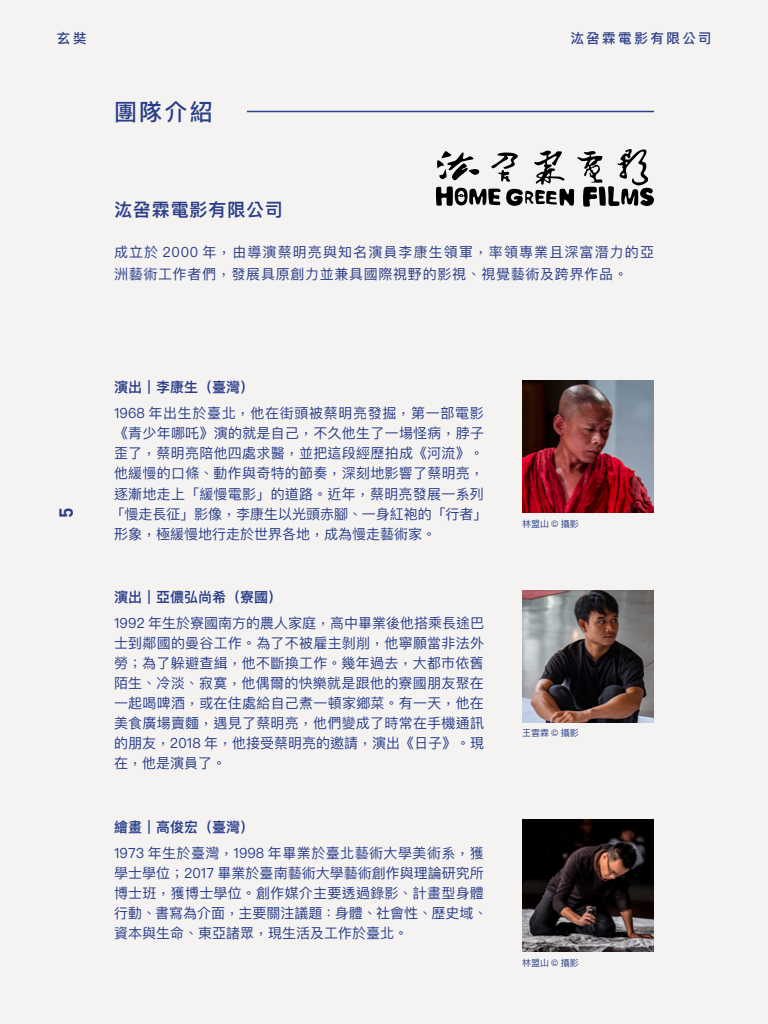
<style>
.page{position:relative;width:768px;height:1024px;background:#f5f3f2}
.page>*{position:absolute;margin:0;border:0;box-sizing:border-box;transform-origin:0 0}
.t1{font:500 23px "Ping Fang TC";color:#2a3e88}
.t2{font:19px "DIN Bold Alternate";color:#2a3e88}
.t3{font:600 18px "Ping Fang TC";letter-spacing:.05em;color:#2a3e88}
.t4{font:14px/20px "Ping Fang TC";letter-spacing:.02em;color:#2a3e88}
.t5{font:14px/20px "Ping Fang TC";color:#2a3e88}
.t6{font:14px/22px "Ping Fang TC";letter-spacing:.05em;color:#2a3e88}
.t7{font:600 14px "Ping Fang TC";color:#2a3e88}
.t8{font:500 13.5px "Ping Fang TC";letter-spacing:.185em;color:#2a3e88}
.t9{font:9px "Ping Fang TC";color:#2a3e88}
</style>
<div class="page">
<img style="left:522px;top:380px;width:132px;height:132px">
<img style="left:522px;top:590px;width:132px;height:132px">
<img style="left:522px;top:820px;width:132px;height:132px">
<hr style="left:247px;top:111px;width:407px;height:1px;background:#2a3e88">
<svg style="left:436px;top:149px;width:218px;height:58px"></svg>
<p class="t8" style="left:57px;top:29px;width:31px">玄奘</p>
<p class="t8" style="left:570px;top:29px;width:143px">汯呄霖電影有限公司</p>
<h1 class="t1" style="left:114px;top:97px;width:100px">團隊介紹</h1>
<h2 class="t2" style="left:52px;top:518px;width:12px;rotate:-90deg">5</h2>
<p class="t3" style="left:114px;top:199px;width:171px">汯呄霖電影有限公司</p>
<p class="t6" style="left:114px;top:241px;width:542px">成立於 2000 年，由導演蔡明亮與知名演員李康生領軍，率領專業且深富潛力的亞洲藝術工作者們，發展具原創力並兼具國際視野的影視、視覺藝術及跨界作品。</p>
<p class="t7" style="left:114px;top:379px;width:141px">演出｜李康生（臺灣）</p>
<p class="t4" style="left:110px;top:403px;width:379px">1968 年出生於臺北，他在街頭被蔡明亮發掘，第一部電影《青少年哪吒》演的就是自己，不久他生了一場怪病，脖子歪了，蔡明亮陪他四處求醫，並把這段經歷拍成《河流》。他緩慢的口條、動作與奇特的節奏，深刻地影響了蔡明亮，逐漸地走上「緩慢電影」的道路。近年，蔡明亮發展一系列「慢走長征」影像，李康生以光頭赤腳、一身紅袍的「行者」形象，極緩慢地行走於世界各地，成為慢走藝術家。</p>
<p class="t7" style="left:114px;top:589px;width:169px">演出｜亞儂弘尚希（寮國）</p>
<p class="t4" style="left:114px;top:613px;width:372px;text-align:justify">1992 年生於寮國南方的農人家庭，高中畢業後他搭乘長途巴士到鄰國的曼谷工作。為了不被雇主剝削，他寧願當非法外勞；為了躲避查緝，他不斷換工作。幾年過去，大都巿依舊陌生、冷淡、寂寞，他偶爾的快樂就是跟他的寮國朋友聚在一起喝啤酒，或在住處給自己煮一頓家鄉菜。有一天，他在美食廣場賣麵，遇見了蔡明亮，他們變成了時常在手機通訊的朋友，2018 年，他接受蔡明亮的邀請，演出《日子》。現在，他是演員了。</p>
<p class="t7" style="left:114px;top:818px;width:141px">繪畫｜高俊宏（臺灣）</p>
<p class="t5" style="left:114px;top:843px;width:375px">1973 年生於臺灣，1998 年畢業於臺北藝術大學美術系，獲學士學位；2017 畢業於臺南藝術大學藝術創作與理論研究所博士班，獲博士學位。創作媒介主要透過錄影、計畫型身體行動、書寫為介面，主要關注議題：身體、社會性、歷史域、資本與生命、東亞諸眾，現生活及工作於臺北。</p>
<p class="t9" style="left:522px;top:518px;width:58px">林盟山 © 攝影</p>
<p class="t9" style="left:522px;top:728px;width:58px">王雲霖 © 攝影</p>
<p class="t9" style="left:522px;top:957px;width:58px">林盟山 © 攝影</p>
</div>
